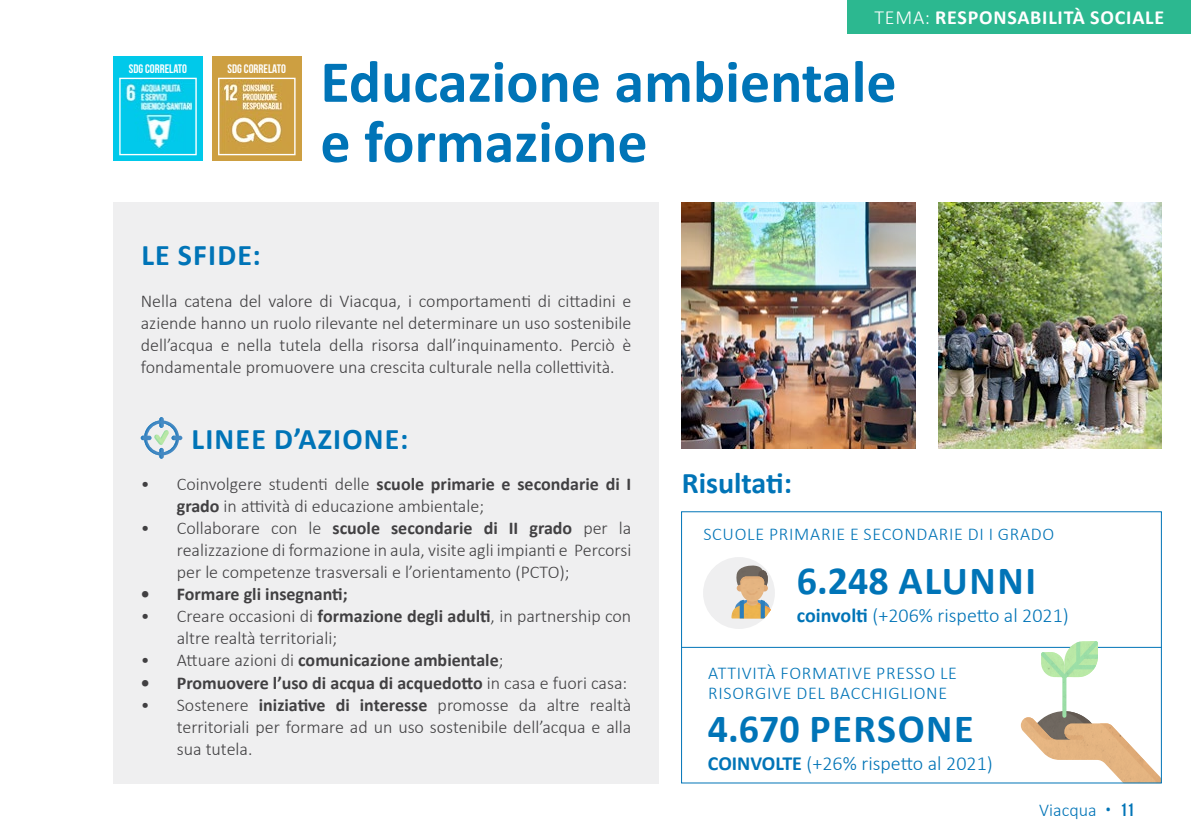
<style>
.page{position:relative;width:1191px;height:840px;background:#fff}
.page>*{position:absolute;margin:0;border:0;box-sizing:border-box;transform-origin:0 0}
.t1{font:700 60px/60px "Calibri";color:#0074b7}
.t2{font:700 40px "Calibri";letter-spacing:.04em;color:#0074b7}
.t3{font:700 30px "Calibri";letter-spacing:.04em;color:#0074b7}
.t4{font:700 30px "Calibri";color:#0074b7}
.t5{font:300 20px "Calibri";color:#0074b7}
.t6{font:700 20px "Calibri";letter-spacing:.04em;color:#fff}
.t7{font:300 18px/22px "Calibri";color:#414042;text-align:justify}
.t8{font:700 18px "Calibri";color:#414042}
.t9{font:300 18px/20px "Calibri";letter-spacing:.04em;color:#0074b7}
.t10{font:300 18px "Calibri";color:#0074b7}
.t11{font:12.4px "Bebas Neue";color:#fff}
.s1{font-weight:300}
.s2{font-weight:700}
.s3{font-family:"Roboto Slab"}
.s4{font-family:"Bebas Neue";font-weight:400}
</style>
<div class="page">
<hr style="left:681px;top:646px;width:480px;height:1px;background:#0074b7">
<img style="left:1020px;top:641px;width:139px;height:140px">
<div style="left:113px;top:202px;width:545px;height:580px;background:#efeff0"></div>
<img style="left:141px;top:417px;width:41px;height:41px">
<div style="left:703px;top:556px;width:72px;height:72px;background:#efeff0;border-radius:50%"></div>
<img style="left:731px;top:565px;width:42px;height:53px">
<img style="left:682px;top:202px;width:233px;height:246px">
<img style="left:938px;top:202px;width:223px;height:246px">
<div style="left:847px;top:0;width:344px;height:34px;background:#2cb890"></div>
<div style="left:113px;top:57px;width:89px;height:104px;background:#00c9ea"></div>
<img style="left:124px;top:80px;width:69px;height:69px">
<div style="left:119px;top:78px;width:78px;height:77px;border:1px solid #fff"></div>
<div style="left:212px;top:57px;width:89px;height:104px;background:#cd9f41"></div>
<img style="left:221px;top:80px;width:62px;height:63px">
<div style="left:218px;top:78px;width:77px;height:77px;border:1px solid #fff"></div>
<p class="t11" style="left:129px;top:62px;width:60px">SDG CORRELATO</p>
<p class="t11" style="left:228px;top:62px;width:60px">SDG CORRELATO</p>
<h3 class="t3" style="left:141px;top:234px;width:121px">LE SFIDE:</h3>
<p class="t6" style="left:874px;top:3px;width:291px"><span class="s1">TEMA:</span> RESPONSABILITÀ SOCIALE</p>
<h1 class="t1" style="left:320px;top:50px;width:577px">Educazione ambientale e formazione</h1>
<p class="t7" style="left:141px;top:289px;width:492px">Nella catena del valore di Viacqua, i comportamenti di cittadini e aziende hanno un ruolo rilevante nel determinare un uso sostenibile dell’acqua e nella tutela della risorsa dall’inquinamento. Perciò è fondamentale promuovere una crescita culturale nella collettività.</p>
<h3 class="t3" style="left:192px;top:417px;width:218px">LINEE D’AZIONE:</h3>
<p class="t7" style="left:177px;top:473px;width:456px;text-indent:-36px">• Coinvolgere studenti delle <span class="s2">scuole primarie e secondarie di I grado</span> in attività di educazione ambientale;</p>
<p class="t7" style="left:177px;top:517px;width:456px;text-indent:-36px">• Collaborare con le <span class="s2">scuole secondarie di II grado</span> per la realizzazione di formazione in aula, visite agli impianti e Percorsi per le competenze trasversali e l’orientamento (PCTO);</p>
<p class="t8" style="left:141px;top:581px;width:208px">• Formare gli insegnanti;</p>
<p class="t7" style="left:177px;top:605px;width:456px;text-indent:-36px">• Creare occasioni di <span class="s2">formazione degli adulti</span>, in partnership con altre realtà territoriali;</p>
<p class="t8" style="left:141px;top:647px;width:364px"><span class="s1">• Attuare azioni di</span> comunicazione ambientale<span class="s1">;</span></p>
<p class="t8" style="left:141px;top:669px;width:488px">• Promuovere l’uso di acqua di acquedotto <span class="s1">in casa e fuori casa:</span></p>
<p class="t7" style="left:177px;top:693px;width:456px;text-indent:-36px">• Sostenere <span class="s2">iniziative di interesse</span> promosse da altre realtà territoriali per formare ad un uso sostenibile dell’acqua e alla sua tutela.</p>
<h3 class="t4" style="left:682px;top:461px;width:112px">Risultati:</h3>
<p class="t9" style="left:703px;top:523px;width:352px">SCUOLE PRIMARIE E SECONDARIE DI I GRADO</p>
<h2 class="t2" style="left:797px;top:552px;width:241px">6.248 ALUNNI</h2>
<p class="t5" style="left:797px;top:602px;width:273px"><span class="s2">coinvolti</span> (+206% rispetto al 2021)</p>
<p class="t9" style="left:708px;top:662px;width:250px">ATTIVITÀ FORMATIVE PRESSO LE<br>RISORGIVE DEL BACCHIGLIONE</p>
<h2 class="t2" style="left:708px;top:699px;width:267px">4.670 PERSONE</h2>
<p class="t5" style="left:708px;top:750px;width:286px"><span class="s2">COINVOLTE</span> (+26% rispetto al 2021)</p>
<p class="t10" style="left:1039px;top:798px;width:96px">Viacqua <span class="s3">•</span> <span class="s4">11</span></p>
</div>
